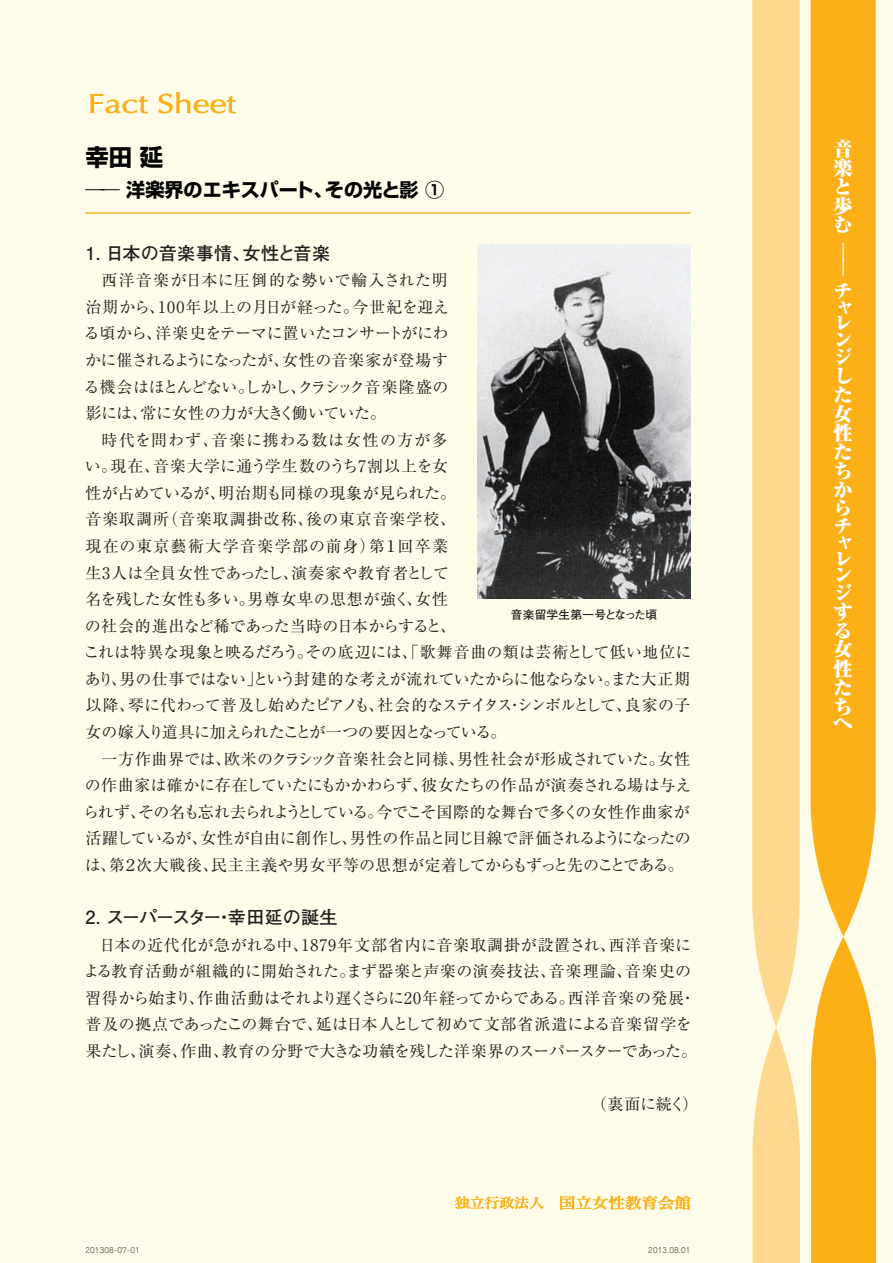
<style>
.page{position:relative;width:893px;height:1263px;background:#fffde9}
.page>*{position:absolute;margin:0;border:0;box-sizing:border-box;transform-origin:0 0}
.t1{font:700 23.4px "Shin Go Pro";color:#030303}
.t2{font:900 19.2px/17.7px "Ryumin Pro";color:#fff}
.t3{font:700 19.2px "Shin Go Pro";color:#030303}
.t4{font:300 19.2px/15.3px "Shin Go Pro";color:#fff}
.t5{font:700 18px "Futo Go B101 Pro";letter-spacing:-.06em;color:#231f20}
.t6{font:700 18px "Futo Go B101 Pro";color:#231f20}
.t7{font:15.9px/26.5px "Ryumin Pro";letter-spacing:.01em;color:#231f20;text-align:justify}
.t8{font:700 11.7px "Futo Go B101 Pro";letter-spacing:.02em;color:#231f20}
.t9{font:300 7.35px "Jun 101 Pro";letter-spacing:.02em;color:#231f20}
.s1{font-weight:300}
</style>
<div class="page">
<svg style="left:753px;top:1027px;width:47px;height:236px"></svg>
<svg style="left:752px;top:0;width:48px;height:1027px;background:#fedc9a"></svg>
<svg style="left:811px;top:937px;width:65px;height:326px;background:#fbba34"></svg>
<div style="left:811px;top:0;width:65px;height:937px;background:#fbb017"></div>
<svg style="left:455px;top:1196px;width:89px;height:13px"></svg>
<svg style="left:560px;top:1195px;width:131px;height:15px"></svg>
<svg style="left:90px;top:94px;width:58px;height:19px"></svg>
<svg style="left:158px;top:92px;width:78px;height:22px"></svg>
<hr style="left:85px;top:212px;width:605px;height:2px;background:#fbb017">
<img style="left:478px;top:245px;width:212px;height:353px">
<h1 class="t1" style="left:85px;top:139px;width:79px">幸田 延</h1>
<p class="t3" style="left:85px;top:175px;width:360px"><span class="s1">――</span> 洋楽界のエキスパート、その光と影 ①</p>
<p class="t6" style="left:85px;top:238px;width:246px">1. 日本の音楽事情、女性と音楽</p>
<p class="t7" style="left:84px;top:266px;width:367px;text-indent:17px">西洋音楽が日本に圧倒的な勢いで輸入された明治期から、100年以上の月日が経った。今世紀を迎える頃から、洋楽史をテーマに置いたコンサートがにわかに催されるようになったが、女性の音楽家が登場する機会はほとんどない。しかし、クラシック音楽隆盛の影には、常に女性の力が大きく働いていた。</p>
<p class="t7" style="left:84px;top:425px;width:609px;text-align:left;text-indent:18px">時代を問わず、音楽に携わる数は女性の方が多<br>い。現在、音楽大学に通う学生数のうち7割以上を女<br>性が占めているが、明治期も同様の現象が見られた。<br>音楽取調所（音楽取調掛改称、後の東京音楽学校、<br>現在の東京藝術大学音楽学部の前身）第１回卒業<br>生3人は全員女性であったし、演奏家や教育者として<br>名を残した女性も多い。男尊女卑の思想が強く、女性<br>の社会的進出など稀であった当時の日本からすると、<br>これは特異な現象と映るだろう。その底辺には、｢歌舞音曲の類は芸術として低い地位にあり、男の仕事ではない｣という封建的な考えが流れていたからに他ならない。また大正期以降、琴に代わって普及し始めたピアノも、社会的なステイタス・シンボルとして、良家の子女の嫁入り道具に加えられたことが一つの要因となっている。</p>
<p class="t7" style="left:83px;top:744px;width:610px;text-indent:18px">一方作曲界では、欧米のクラシック音楽社会と同様、男性社会が形成されていた。女性の作曲家は確かに存在していたにもかかわらず、彼女たちの作品が演奏される場は与えられず、その名も忘れ去られようとしている。今でこそ国際的な舞台で多くの女性作曲家が活躍しているが、女性が自由に創作し、男性の作品と同じ目線で評価されるようになったのは、第２次大戦後、民主主義や男女平等の思想が定着してからもずっと先のことである。</p>
<p class="t5" style="left:85px;top:903px;width:254px">2. スーパースター・幸田延の誕生</p>
<p class="t7" style="left:83px;top:930px;width:615px;text-align:left;text-indent:16px">日本の近代化が急がれる中、1879年文部省内に音楽取調掛が設置され、西洋音楽による教育活動が組織的に開始された。まず器楽と声楽の演奏技法、音楽理論、音楽史の習得から始まり、作曲活動はそれより遅くさらに20年経ってからである。西洋音楽の発展・普及の拠点であったこの舞台で、延は日本人として初めて文部省派遣による音楽留学を果たし、演奏、作曲、教育の分野で大きな功績を残した洋楽界のスーパースターであった。</p>
<p class="t7" style="left:591px;top:1090px;width:109px">（裏面に続く）</p>
<p class="t8" style="left:511px;top:605px;width:148px">音楽留学生第一号となった頃</p>
<p class="t9" style="left:85px;top:1244px;width:56px">201308-07-01</p>
<p class="t9" style="left:648px;top:1244px;width:44px">2013.08.01</p>
<p class="t2" style="left:834px;top:138px;width:21px;line-height:19.2px">音楽と歩む</p>
<p class="t4" style="left:838px;top:241px;width:7px">| |</p>
<p class="t2" style="left:834px;top:281px;width:20px">チャレンジした女性たちからチャレンジ</p>
<p class="t2" style="left:834px;top:600px;width:20px;line-height:19px">する女性たち</p>
<p class="t2" style="left:834px;top:712px;width:20px">へ</p>
</div>
